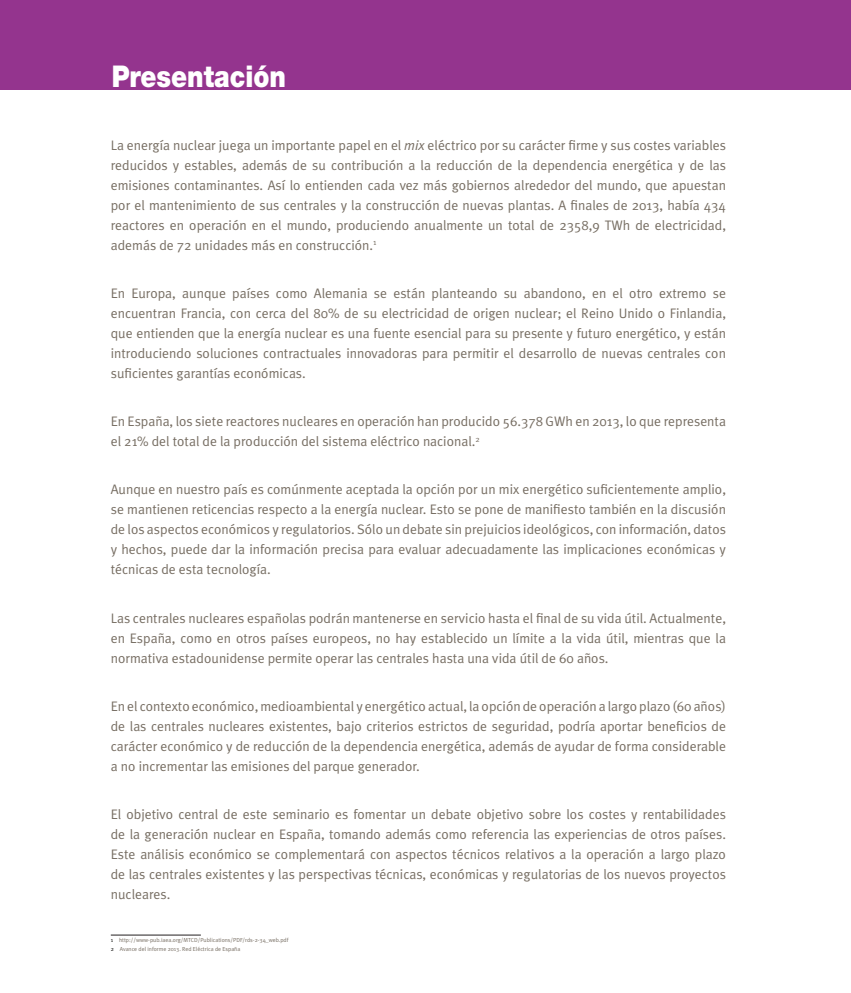
<style>
.page{position:relative;width:851px;height:993px;background:#fff}
.page>*{position:absolute;margin:0;border:0;box-sizing:border-box;transform-origin:0 0}
.t1{font:900 30px "Helvetica Neue LT Std";color:#fff;scale:.85 1}
.t2{font:13.75px/20px "Meta Plus Normal";color:#776e63;text-align:justify}
.t3{font:5.88px/8.9px "Meta Plus Normal";color:#776e63}
.s1{font-style:italic}
.s2{color:#040503}
</style>
<div class="page">
<div style="left:0;top:0;width:850px;height:89px;background:#94348e"></div>
<hr style="left:111px;top:934px;width:90px;height:1px;background:#231f20">
<h1 class="t1" style="left:112px;top:58px;width:207px">Presentación</h1>
<p class="t2" style="left:111px;top:135px;width:616px">La energía nuclear juega un importante papel en el <span class="s1">mix</span> eléctrico por su carácter firme y sus costes variables reducidos y estables, además de su contribución a la reducción de la dependencia energética y de las emisiones contaminantes. Así lo entienden cada vez más gobiernos alrededor del mundo, que apuestan por el mantenimiento de sus centrales y la construcción de nuevas plantas. A finales de 2013, había 434 reactores en operación en el mundo, produciendo anualmente un total de 2358,9 TWh de electricidad, además de 72 unidades más en construcción.<sup>1</sup></p>
<p class="t2" style="left:111px;top:283px;width:616px">En Europa, aunque países como Alemania se están planteando su abandono, en el otro extremo se encuentran Francia, con cerca del 80% de su electricidad de origen nuclear; el Reino Unido o Finlandia, que entienden que la energía nuclear es una fuente esencial para su presente y futuro energético, y están introduciendo soluciones contractuales innovadoras para permitir el desarrollo de nuevas centrales con suficientes garantías económicas.</p>
<p class="t2" style="left:111px;top:411px;width:616px">En España, los siete reactores nucleares en operación han producido 56.378 GWh en 2013, lo que representa el 21% del total de la producción del sistema eléctrico nacional.<sup>2</sup></p>
<p class="t2" style="left:111px;top:479px;width:616px">Aunque en nuestro país es comúnmente aceptada la opción por un mix energético suficientemente amplio, se mantienen reticencias respecto a la energía nuclear. Esto se pone de manifiesto también en la discusión de los aspectos económicos y regulatorios. Sólo un debate sin prejuicios ideológicos, con información, datos y hechos, puede dar la información precisa para evaluar adecuadamente las implicaciones económicas y técnicas de esta tecnología.</p>
<p class="t2" style="left:111px;top:607px;width:616px">Las centrales nucleares españolas podrán mantenerse en servicio hasta el final de su vida útil. Actualmente, en España, como en otros países europeos, no hay establecido un límite a la vida útil, mientras que la normativa estadounidense permite operar las centrales hasta una vida útil de 60 años.</p>
<p class="t2" style="left:111px;top:695px;width:616px">En el contexto económico, medioambiental y energético actual, la opción de operación a largo plazo (60 años) de las centrales nucleares existentes, bajo criterios estrictos de seguridad, podría aportar beneficios de carácter económico y de reducción de la dependencia energética, además de ayudar de forma considerable a no incrementar las emisiones del parque generador.</p>
<p class="t2" style="left:111px;top:803px;width:616px">El objetivo central de este seminario es fomentar un debate objetivo sobre los costes y rentabilidades de la generación nuclear en España, tomando además como referencia las experiencias de otros países.<br>Este análisis económico se complementará con aspectos técnicos relativos a la operación a largo plazo de las centrales existentes y las perspectivas técnicas, económicas y regulatorias de los nuevos proyectos nucleares.</p>
<p class="t3" style="left:111px;top:935px;width:179px"><span class="s2">1</span> http://www-pub.iaea.org/MTCD/Publications/PDF/rds-2-34_web.pdf<br><span class="s2">2</span> Avance del informe 2013. Red Eléctrica de España</p>
</div>
